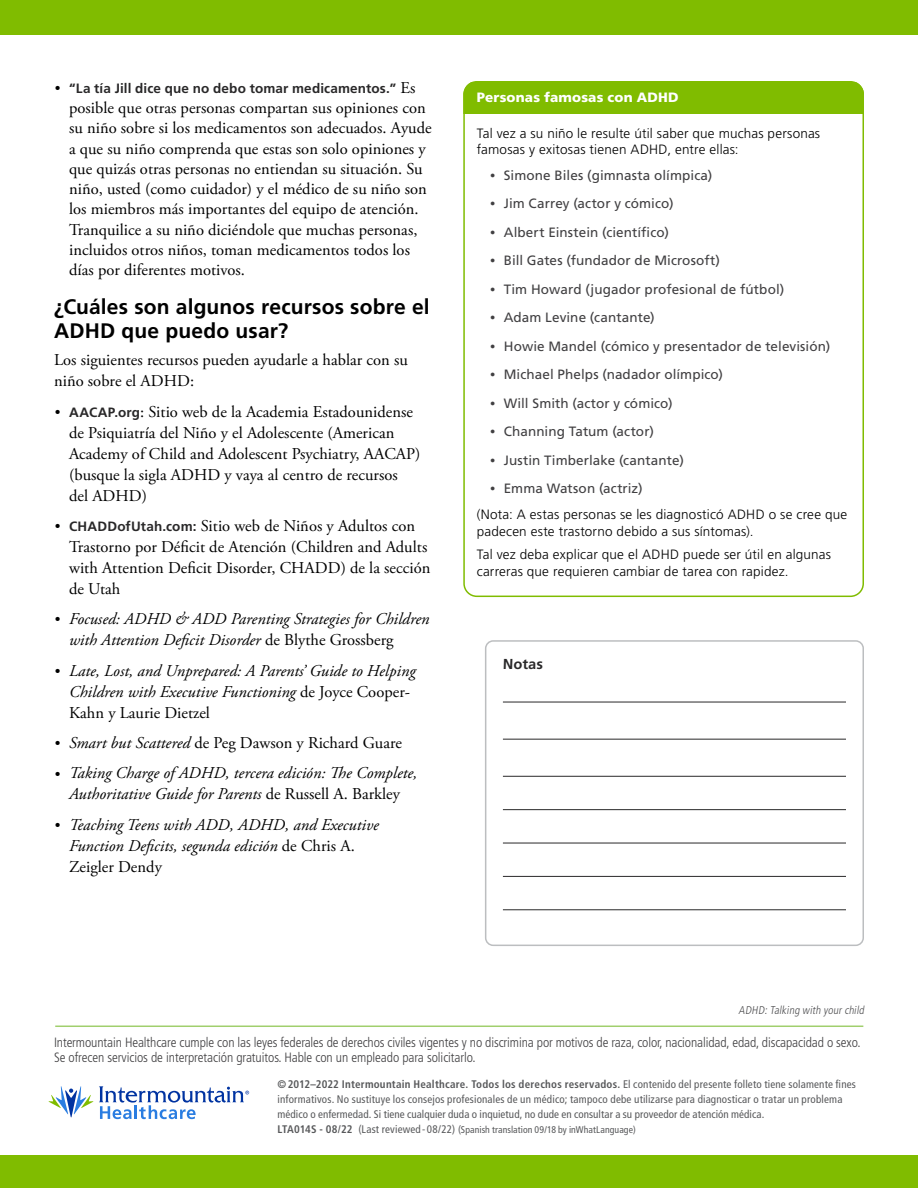
<style>
.page{position:relative;width:918px;height:1188px;background:#fff}
.page>*{position:absolute;margin:0;border:0;box-sizing:border-box;transform-origin:0 0}
.Level_1__h2{font:700 21px/24px "Frutiger LT Std";letter-spacing:.005em;color:#000}
.Main__p{font:16.5px/20.2px "Adobe Garamond Pro";color:#000}
.t1{font:italic 16.5px/21px "Adobe Garamond Pro";color:#000}
.Main_table{font:700 14.4px "Frutiger LT Std";color:#292829}
.t2{font:13.5px "Frutiger LT Std";letter-spacing:.005em;color:#414042}
.t3{font:300 13.5px/16.5px "Frutiger LT Std";letter-spacing:.015em;color:#000}
.t4{font:300 condensed 13.5px/15.8px "Frutiger LT Std";letter-spacing:-.01em;color:#414042}
.t5{font:700 13.5px "Frutiger LT Std";letter-spacing:.01em;color:#292829}
.t6{font:900 13.5px "Frutiger LT Std";letter-spacing:.01em;color:#fff}
.t7{font:italic 300 condensed 11.25px "Frutiger LT Std";color:#4d4d4f}
.Footer___h6{font:condensed 10.95px/15px "Frutiger LT Std";letter-spacing:.01em;color:#58595b}
.Footer___h6-2{font:condensed 9.75px "Frutiger LT Std";letter-spacing:.005em;color:#58595b}
.s1{font-family:"Adobe Garamond Pro";font-weight:400;font-size:15px;color:#000}
.s2{font-family:"Adobe Garamond Pro";font-weight:400;font-size:16.5px;color:#000}
.s3{font-size:15px}
.s4{font-family:"Frutiger LT Std";font-weight:700;font-size:13.5px;color:#292829}
.s5{font-style:normal;font-size:15px}
.s6{font-style:normal}
.s7{font-style:italic}
.s8{font-family:"Adobe Garamond Pro"}
.s9{font-family:"Adobe Garamond Pro";font-weight:400;color:#414042}
.s10{font-weight:400;color:#414042}
.s11{font-weight:700}
.s12{font-weight:700;font-size:10.95px}
.s13{font-size:10.95px}
.s14{font-size:10.5px}
</style>
<div class="page">
<div style="left:0;top:0;width:918px;height:35px;background:#80bc00"></div>
<div style="left:0;top:1156px;width:918px;height:32px;background:#80bc00"></div>
<hr style="left:55px;top:1026px;width:808px;height:1px;background:#a1cf6d">
<svg style="left:49px;top:1086px;width:44px;height:31px"></svg>
<svg style="left:99px;top:1086px;width:150px;height:33px"></svg>
<div style="left:463px;top:82px;width:401px;height:32px;background:#80bc00"></div>
<div style="left:463px;top:81px;width:401px;height:516px;border:2px solid #80bc00;border-radius:13px"></div>
<hr style="left:503px;top:702px;width:343px;height:1px;background:#292829">
<hr style="left:503px;top:739px;width:343px;height:1px;background:#292829">
<hr style="left:503px;top:776px;width:343px;height:1px;background:#292829">
<hr style="left:503px;top:809px;width:343px;height:1px;background:#292829">
<hr style="left:503px;top:843px;width:343px;height:1px;background:#292829">
<hr style="left:503px;top:876px;width:343px;height:1px;background:#292829">
<hr style="left:503px;top:909px;width:343px;height:1px;background:#292829">
<div style="left:485px;top:640px;width:379px;height:306px;border:2px solid #bcbec0;border-radius:8px"></div>
<p class="t5" style="left:55px;top:80px;width:362px"><span class="s1">•</span> “La tía Jill dice que no debo tomar medicamentos.” <span class="s2">Es</span></p>
<p class="Main__p" style="left:69px;top:98px;width:364px">posible que otras personas compartan sus opiniones con su niño sobre si los medicamentos son adecuados. Ayude a que su niño comprenda que estas son solo opiniones y que quizás otras personas no entiendan su situación. Su niño, usted (como cuidador) y el médico de su niño son los miembros más importantes del equipo de atención.<br>Tranquilice a su niño diciéndole que muchas personas, incluidos otros niños, toman medicamentos todos los días por diferentes motivos.</p>
<p class="Level_1__h2" style="left:54px;top:295px;width:377px">¿Cuáles son algunos recursos sobre el<br>ADHD que puedo usar?</p>
<p class="Main__p" style="left:54px;top:350px;width:355px;line-height:21px">Los siguientes recursos pueden ayudarle a hablar con su niño sobre el ADHD:</p>
<p class="Main__p" style="left:69px;top:401px;width:353px;line-height:21px;text-indent:-14px"><span class="s3">•</span> <span class="s4">AACAP.org</span>: Sitio web de la Academia Estadounidense de Psiquiatría del Niño y el Adolescente (American Academy of Child and Adolescent Psychiatry, AACAP) (busque la sigla ADHD y vaya al centro de recursos del ADHD)</p>
<p class="Main__p" style="left:69px;top:516px;width:363px;line-height:21px;text-indent:-14px"><span class="s3">•</span> <span class="s4">CHADDofUtah.com:</span> Sitio web de Niños y Adultos con Trastorno por Déficit de Atención (Children and Adults with Attention Deficit Disorder, CHADD) de la sección de Utah</p>
<p class="t1" style="left:69px;top:609px;width:362px;text-indent:-14px"><span class="s5">•</span> Focused: ADHD &amp; ADD Parenting Strategies for Children with Attention Deficit Disorder <span class="s6">de Blythe Grossberg</span></p>
<p class="t1" style="left:69px;top:660px;width:348px;text-indent:-14px"><span class="s5">•</span> Late, Lost, and Unprepared: A Parents’ Guide to Helping<br>Children with Executive Functioning <span class="s6">de Joyce Cooper-<br>Kahn y Laurie Dietzel</span></p>
<p class="Main__p" style="left:55px;top:733px;width:349px"><span class="s3">•</span> <span class="s7">Smart but Scattered</span> de Peg Dawson y Richard Guare</p>
<p class="t1" style="left:55px;top:763px;width:364px;text-align:center"><span class="s5">•</span> Taking Charge of ADHD, tercera edición: The Complete,<br>Authoritative Guide for Parents <span class="s6">de Russell A. Barkley</span></p>
<p class="t1" style="left:69px;top:815px;width:311px;text-indent:-14px"><span class="s5">•</span> Teaching Teens with ADD, ADHD, and Executive<br>Function Deficits, segunda edición <span class="s6">de Chris A.<br>Zeigler Dendy</span></p>
<p class="t6" style="left:477px;top:89px;width:203px">Personas famosas con ADHD</p>
<p class="t3" style="left:477px;top:125px;width:345px">Tal vez a su niño le resulte útil saber que muchas personas famosas y exitosas tienen ADHD, entre ellas:</p>
<p class="t2" style="left:490px;top:167px;width:224px"><span class="s8">•</span> Simone Biles (gimnasta olímpica)</p>
<p class="t2" style="left:490px;top:196px;width:185px"><span class="s8">•</span> Jim Carrey (actor y cómico)</p>
<p class="t2" style="left:490px;top:224px;width:180px"><span class="s8">•</span> Albert Einstein (científico)</p>
<p class="t2" style="left:490px;top:253px;width:231px"><span class="s8">•</span> Bill Gates (fundador de Microsoft)</p>
<p class="t2" style="left:490px;top:281px;width:296px"><span class="s8">•</span> Tim Howard (jugador profesional de fútbol)</p>
<p class="t2" style="left:490px;top:310px;width:166px"><span class="s8">•</span> Adam Levine (cantante)</p>
<p class="t2" style="left:490px;top:338px;width:341px"><span class="s8">•</span> Howie Mandel (cómico y presentador de televisión)</p>
<p class="t2" style="left:490px;top:367px;width:234px"><span class="s8">•</span> Michael Phelps (nadador olímpico)</p>
<p class="t2" style="left:490px;top:395px;width:184px"><span class="s8">•</span> Will Smith (actor y cómico)</p>
<p class="t2" style="left:490px;top:424px;width:165px"><span class="s8">•</span> Channing Tatum (actor)</p>
<p class="t2" style="left:490px;top:452px;width:195px"><span class="s8">•</span> Justin Timberlake (cantante)</p>
<p class="t3" style="left:477px;top:476px;width:372px;line-height:26.2px;text-indent:14px"><span class="s9">•</span> <span class="s10">Emma Watson (actriz)<br></span>(Nota: A estas personas se les diagnosticó ADHD o se cree que</p>
<p class="t3" style="left:477px;top:520px;width:356px;line-height:23.2px">padecen este trastorno debido a sus síntomas).<br>Tal vez deba explicar que el ADHD puede ser útil en algunas</p>
<p class="t3" style="left:477px;top:563px;width:313px">carreras que requieren cambiar de tarea con rapidez.</p>
<p class="Main_table" style="left:503px;top:656px;width:42px">Notas</p>
<p class="t7" style="left:739px;top:1003px;width:129px">ADHD:Talking with yourchild</p>
<p class="t4" style="left:54px;top:1034px;width:808px">Intermountain Healthcare cumple con las leyes federales de derechos civiles vigentes y no discrimina por motivos de raza, color, nacionalidad, edad, discapacidad o sexo.<br>Se ofrecen servicios de interpretación gratuitos. Hable con un empleado para solicitarlo.</p>
<p class="Footer___h6" style="left:278px;top:1077px;width:580px"><span class="s11">©2012–2022 Intermountain Healthcare. Todos los derechos reservados.</span> El contenido del presente folleto tiene solamente fines informativos. No sustituye los consejos profesionales de un médico; tampoco debe utilizarse para diagnosticar o tratar un problema médico o enfermedad. Si tiene cualquier duda o inquietud, no dude en consultar a su proveedor de atención médica.</p>
<p class="Footer___h6-2" style="left:278px;top:1124px;width:360px"><span class="s12">LTA014S - 08/22</span> <span class="s13">(Last reviewed - 08/22)</span> <span class="s14">(</span>Spanish translation 09/18 by inWhatLanguage)</p>
</div>
